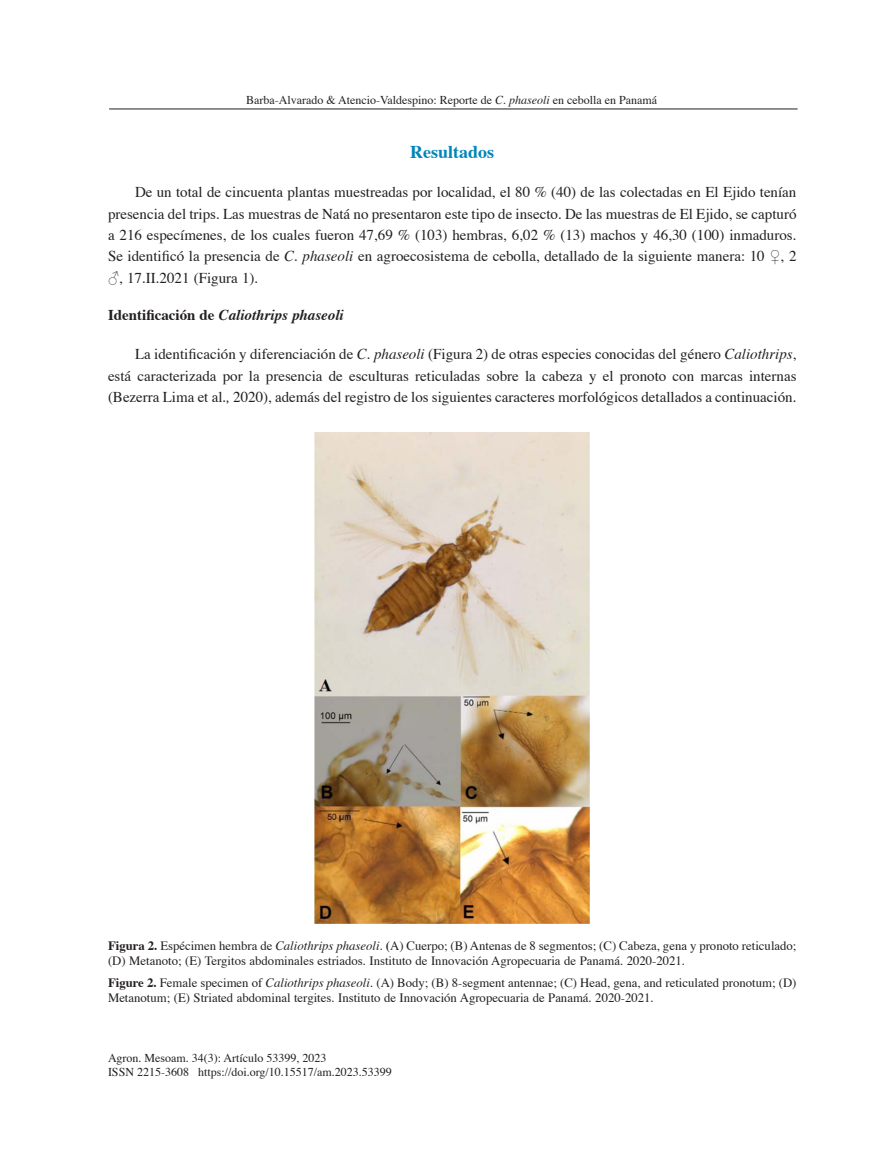
<style>
.page{position:relative;width:891px;height:1161px;background:#fff}
.page>*{position:absolute;margin:0;border:0;box-sizing:border-box;transform-origin:0 0}
.Tema{font:700 18px "Times";color:#0085bb}
.Texto{font:15px/21.3px "Times";color:#231f20;text-align:justify}
.Subtema{font:italic 700 15px "Times";color:#231f20}
.Titulo_cuadros{font:12.75px/15.3px "Times";color:#231f20}
.t1{font:12px/14.4px "Times";color:#231f20}
.s1{font-style:italic}
.s2{font-family:"Arial"}
.s3{font-style:normal}
.s4{font-weight:700}
</style>
<div class="page">
<hr style="left:109px;top:109px;width:689px;height:1px;background:#231f20">
<img style="left:315px;top:433px;width:275px;height:491px">
<p class="t1" style="left:246px;top:91px;width:412px">Barba-Alvarado &amp; Atencio-Valdespino: Reporte de <span class="s1">C. phaseoli</span> en cebolla en Panamá</p>
<p class="Tema" style="left:410px;top:135px;width:86px">Resultados</p>
<p class="Texto" style="left:108px;top:181px;width:690px;text-indent:27px">De un total de cincuenta plantas muestreadas por localidad, el 80 % (40) de las colectadas en El Ejido tenían presencia del trips. Las muestras de Natá no presentaron este tipo de insecto. De las muestras de El Ejido, se capturó a 216 especímenes, de los cuales fueron 47,69 % (103) hembras, 6,02 % (13) machos y 46,30 (100) inmaduros.<br>Se identificó la presencia de <span class="s1">C. phaseoli</span> en agroecosistema de cebolla, detallado de la siguiente manera: 10 <span class="s2">♀</span>, 2 <span class="s2">♂</span>, 17.II.2021 (Figura 1).</p>
<p class="Subtema" style="left:108px;top:301px;width:237px"><span class="s3">Identificación de</span> Caliothrips phaseoli</p>
<p class="Texto" style="left:108px;top:343px;width:690px;text-indent:27px">La identificación y diferenciación de <span class="s1">C. phaseoli</span> (Figura 2) de otras especies conocidas del género <span class="s1">Caliothrips</span>, está caracterizada por la presencia de esculturas reticuladas sobre la cabeza y el pronoto con marcas internas (Bezerra Lima et al.<span class="s1">,</span> 2020), además del registro de los siguientes caracteres morfológicos detallados a continuación.</p>
<p class="Titulo_cuadros" style="left:108px;top:937px;width:690px"><span class="s4">Figura 2.</span> Espécimen hembra de <span class="s1">Caliothrips phaseoli.</span> <span class="s4">(</span>A) Cuerpo; (B) Antenas de 8 segmentos; (C) Cabeza, gena y pronoto reticulado; (D) Metanoto; (E) Tergitos abdominales estriados. Instituto de Innovación Agropecuaria de Panamá. 2020-2021.</p>
<p class="Titulo_cuadros" style="left:108px;top:974px;width:690px"><span class="s4">Figure 2.</span> Female specimen of <span class="s1">Caliothrips phaseoli.</span> (A) Body; (B) 8-segment antennae; (C) Head, gena, and reticulated pronotum; (D)<br>Metanotum; (E) Striated abdominal tergites. Instituto de Innovación Agropecuaria de Panamá. 2020-2021.</p>
<p class="t1" style="left:108px;top:1050px;width:285px">Agron. Mesoam. 34(3): Artículo 53399, 2023<br>ISSN 2215-3608 https://doi.org/10.15517/am.2023.53399</p>
</div>
